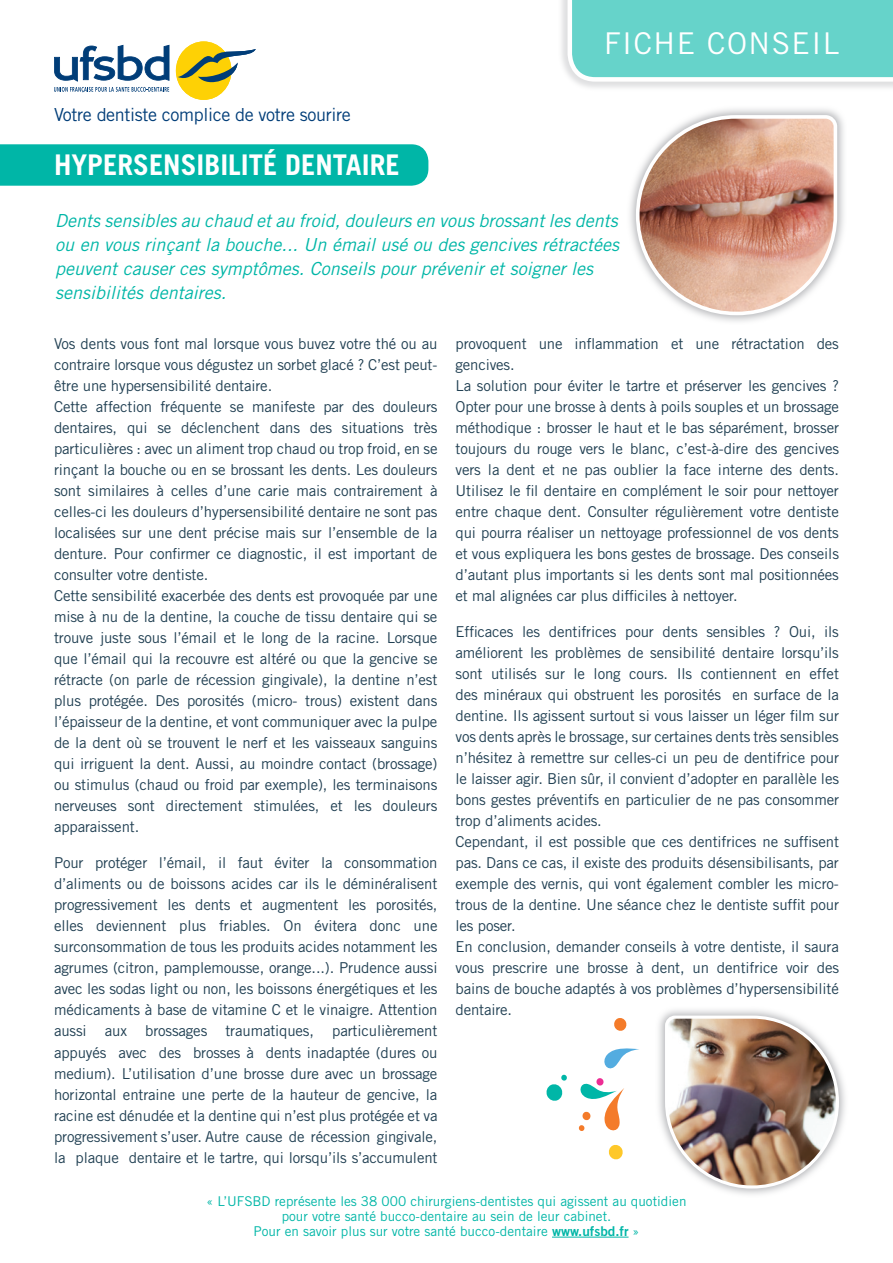
<style>
.page{position:relative;width:893px;height:1263px;background:#fff}
.page>*{position:absolute;margin:0;border:0;box-sizing:border-box;transform-origin:0 0}
.t1{font:30px "Trade Gothic LT Std";letter-spacing:.05em;color:#fff}
.t2{font:700 28.5px "Trade Gothic LT Std";color:#fff}
.t3{font:italic 18px/24px "Trade Gothic LT Std";color:#00b6a7}
.t4{font:18px "Trade Gothic LT Std";letter-spacing:-.02em;color:#003d78}
.t5{font:15px/21px "Trade Gothic LT Std";letter-spacing:-.01em;color:#214053}
.t6{font:13.5px/15px "Trade Gothic LT Std";color:#00b6a7;text-align:center}
.s1{font-family:"Trade Gothic LT Std Bd 2"}
</style>
<div class="page">
<div style="left:0;top:144px;width:428px;height:42px;background:#00b6a7"></div>
<div style="left:558px;top:0;width:335px;height:92px;background:#babbbe;opacity:.75"></div>
<svg style="left:568px;top:0;width:325px;height:82px;background:#71d6cd"></svg>
<div style="left:176px;top:41px;width:55px;height:59px;background:#fed105;border-radius:50%"></div>
<svg style="left:178px;top:48px;width:78px;height:41px"></svg>
<svg style="left:54px;top:45px;width:115px;height:47px"></svg>
<svg style="left:630px;top:109px;width:214px;height:213px"></svg>
<svg style="left:634px;top:113px;width:205px;height:204px"></svg>
<hr style="left:552px;top:1237px;width:76px;height:1px;background:#00b6a7">
<svg style="left:658px;top:1010px;width:187px;height:185px"></svg>
<img style="left:663px;top:1014px;width:177px;height:176px">
<svg style="left:614px;top:1018px;width:13px;height:13px"></svg>
<svg style="left:608px;top:1145px;width:15px;height:15px"></svg>
<svg style="left:546px;top:1074px;width:21px;height:27px"></svg>
<svg style="left:578px;top:1048px;width:61px;height:83px"></svg>
<p class="t4" style="left:54px;top:104px;width:298px">Votre dentiste complice de votre sourire</p>
<h2 class="t2" style="left:54px;top:147px;width:347px">HYPERSENSIBILITÉ DENTAIRE</h2>
<h1 class="t1" style="left:604px;top:26px;width:237px">FICHE CONSEIL</h1>
<p class="t3" style="left:55px;top:208px;width:565px">Dents sensibles au chaud et au froid, douleurs en vous brossant les dents ou en vous rinçant la bouche... Un émail usé ou des gencives rétractées peuvent causer ces symptômes. Conseils pour prévenir et soigner les sensibilités dentaires.</p>
<p class="t5" style="left:54px;top:333px;width:385px">Vos dents vous font mal lorsque vous buvez votre thé ou au contraire lorsque vous dégustez un sorbet glacé ? C’est peut&shy;être une hypersensibilité dentaire.<br>Cette affection fréquente se manifeste par des douleurs dentaires, qui se déclenchent dans des situations très particulières : avec un aliment trop chaud ou trop froid, en se rinçant la bouche ou en se brossant les dents. Les douleurs sont similaires à celles d’une carie mais contrairement à celles-ci les douleurs d’hypersensibilité dentaire ne sont pas localisées sur une dent précise mais sur l’ensemble de la denture. Pour confirmer ce diagnostic, il est important de consulter votre dentiste.<br>Cette sensibilité exacerbée des dents est provoquée par une mise à nu de la dentine, la couche de tissu dentaire qui se trouve juste sous l’émail et le long de la racine. Lorsque que l’émail qui la recouvre est altéré ou que la gencive se rétracte (on parle de récession gingivale), la dentine n’est plus protégée. Des porosités (micro- trous) existent dans l’épaisseur de la dentine, et vont communiquer avec la pulpe de la dent où se trouvent le nerf et les vaisseaux sanguins qui irriguent la dent. Aussi, au moindre contact (brossage) ou stimulus (chaud ou froid par exemple), les terminaisons nerveuses sont directement stimulées, et les douleurs apparaissent.</p>
<p class="t5" style="left:54px;top:852px;width:385px;text-align:justify">Pour protéger l’émail, il faut éviter la consommation d’aliments ou de boissons acides car ils le déminéralisent progressivement les dents et augmentent les porosités, elles deviennent plus friables. On évitera donc une surconsommation de tous les produits acides notamment les agrumes (citron, pamplemousse, orange...). Prudence aussi avec les sodas light ou non, les boissons énergétiques et les médicaments à base de vitamine C et le vinaigre. Attention aussi aux brossages traumatiques, particulièrement appuyés avec des brosses à dents inadaptée (dures ou medium). L’utilisation d’une brosse dure avec un brossage horizontal entraine une perte de la hauteur de gencive, la racine est dénudée et la dentine qui n’est plus protégée et va progressivement s’user. Autre cause de récession gingivale, la plaque dentaire et le tartre, qui lorsqu’ils s’accumulent</p>
<p class="t5" style="left:455px;top:333px;width:385px">provoquent une inflammation et une rétractation des gencives.<br>La solution pour éviter le tartre et préserver les gencives ?<br>Opter pour une brosse à dents à poils souples et un brossage méthodique : brosser le haut et le bas séparément, brosser toujours du rouge vers le blanc, c’est-à-dire des gencives vers la dent et ne pas oublier la face interne des dents.<br>Utilisez le fil dentaire en complément le soir pour nettoyer entre chaque dent. Consulter régulièrement votre dentiste qui pourra réaliser un nettoyage professionnel de vos dents et vous expliquera les bons gestes de brossage. Des conseils d’autant plus importants si les dents sont mal positionnées et mal alignées car plus difficiles à nettoyer.</p>
<p class="t5" style="left:455px;top:621px;width:385px">Efficaces les dentifrices pour dents sensibles ? Oui, ils améliorent les problèmes de sensibilité dentaire lorsqu’ils sont utilisés sur le long cours. Ils contiennent en effet des minéraux qui obstruent les porosités en surface de la dentine. Ils agissent surtout si vous laisser un léger film sur vos dents après le brossage, sur certaines dents très sensibles n’hésitez à remettre sur celles-ci un peu de dentifrice pour le laisser agir. Bien sûr, il convient d’adopter en parallèle les bons gestes préventifs en particulier de ne pas consommer trop d’aliments acides.<br>Cependant, il est possible que ces dentifrices ne suffisent pas. Dans ce cas, il existe des produits désensibilisants, par exemple des vernis, qui vont également combler les micro&shy;trous de la dentine. Une séance chez le dentiste suffit pour les poser.<br>En conclusion, demander conseils à votre dentiste, il saura vous prescrire une brosse à dent, un dentifrice voir des bains de bouche adaptés à vos problèmes d’hypersensibilité dentaire.</p>
<p class="t6" style="left:206px;top:1193px;width:481px">« L’UFSBD représente les 38 000 chirurgiens-dentistes qui agissent au quotidien pour votre santé bucco-dentaire au sein de leur cabinet.<br>Pour en savoir plus sur votre santé bucco-dentaire <span class="s1">www.ufsbd.fr</span> »</p>
</div>
